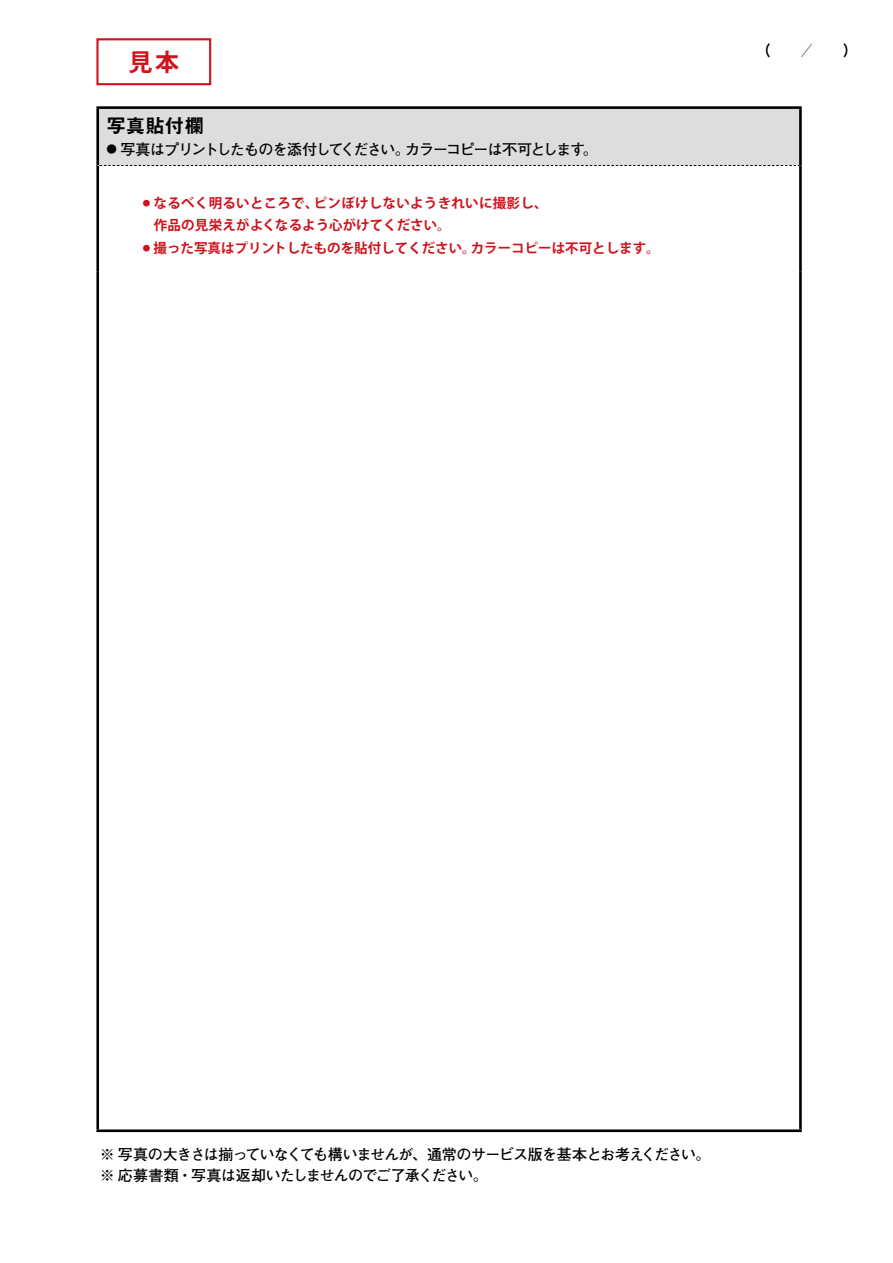
<style>
.page{position:relative;width:893px;height:1263px;background:#fff}
.page>*{position:absolute;margin:0;border:0;box-sizing:border-box;transform-origin:0 0}
.t1{font:700 24px "Koz Go Pro";color:#d0121b}
.t2{font:19.5px "Midashi Go Pro MB31";color:#000}
.t3{font:700 15px/21.3px "Futo Go B101 Pro";letter-spacing:-.065em;color:#000}
.t4{font:700 15px "Futo Go B101 Pro";letter-spacing:-.085em;color:#000}
.t5{font:15px "Midashi Go Pro MB31";color:#000}
.t6{font:15px "Midashi Go Pro MB31";color:#000;scale:.8 1}
.t7{font:700 13.5px "Koz Go Pro";color:#d0121b}
.t8{font:700 13.5px "Koz Go Pro";letter-spacing:.02em;color:#d0121b}
.t9{font:700 10.5px "Futo Go B101 Pro";color:#000}
.t10{font:700 7.5px "Koz Go Pro";color:#d0121b}
</style>
<div class="page">
<div style="left:98px;top:108px;width:702px;height:57px;background:#dcdddd"></div>
<hr style="left:799px;top:109px;width:3px;height:56px;background:#000">
<hr style="left:96px;top:166px;width:3px;height:106px;background:#000">
<hr style="left:799px;top:165px;width:3px;height:107px;background:#000">
<hr style="left:96px;top:272px;width:3px;height:857px;background:#000">
<hr style="left:799px;top:272px;width:3px;height:857px;background:#000">
<hr style="left:96px;top:1129px;width:706px;height:3px;background:#000">
<svg style="left:96px;top:165px;width:703px;height:1px"></svg>
<hr style="left:96px;top:106px;width:706px;height:3px;background:#000">
<hr style="left:96px;top:109px;width:3px;height:56px;background:#000">
<div style="left:96px;top:38px;width:115px;height:47px;border:2px solid #d0121b"></div>
<h1 class="t1" style="left:129px;top:47px;width:52px">見本</h1>
<h2 class="t2" style="left:106px;top:110px;width:99px">写真貼付欄</h2>
<p class="t3" style="left:120px;top:137px;width:291px">写真はプリントしたものを添付してください。</p>
<p class="t4" style="left:405px;top:137px;width:182px">カラーコピーは不可とします</p>
<p class="t9" style="left:106px;top:141px;width:12px">●</p>
<p class="t3" style="left:583px;top:137px;width:16px">。</p>
<p class="t8" style="left:314px;top:194px;width:235px">ピンぼけしないようきれいに撮影し、</p>
<p class="t8" style="left:154px;top:194px;width:166px">なるべく明るいところで、</p>
<p class="t10" style="left:143px;top:198px;width:9px">●</p>
<p class="t7" style="left:154px;top:217px;width:298px">作品の見栄えがよくなるよう心がけてください。</p>
<p class="t7" style="left:154px;top:239px;width:324px">撮った写真はプリントしたものを貼付してください。</p>
<p class="t7" style="left:471px;top:239px;width:190px">カラーコピーは不可とします。</p>
<p class="t10" style="left:143px;top:243px;width:9px">●</p>
<p class="t5" style="left:756px;top:38px;width:16px">)</p>
<p class="t6" style="left:801px;top:38px;width:16px">／</p>
<p class="t5" style="left:843px;top:38px;width:16px">(</p>
<p class="t3" style="left:100px;top:1142px;width:612px">※ 写真の大きさは揃っていなくても構いませんが、通常のサービス版を基本とお考えください。※ 応募書類・写真は返却いたしませんのでご了承ください。</p>
</div>
